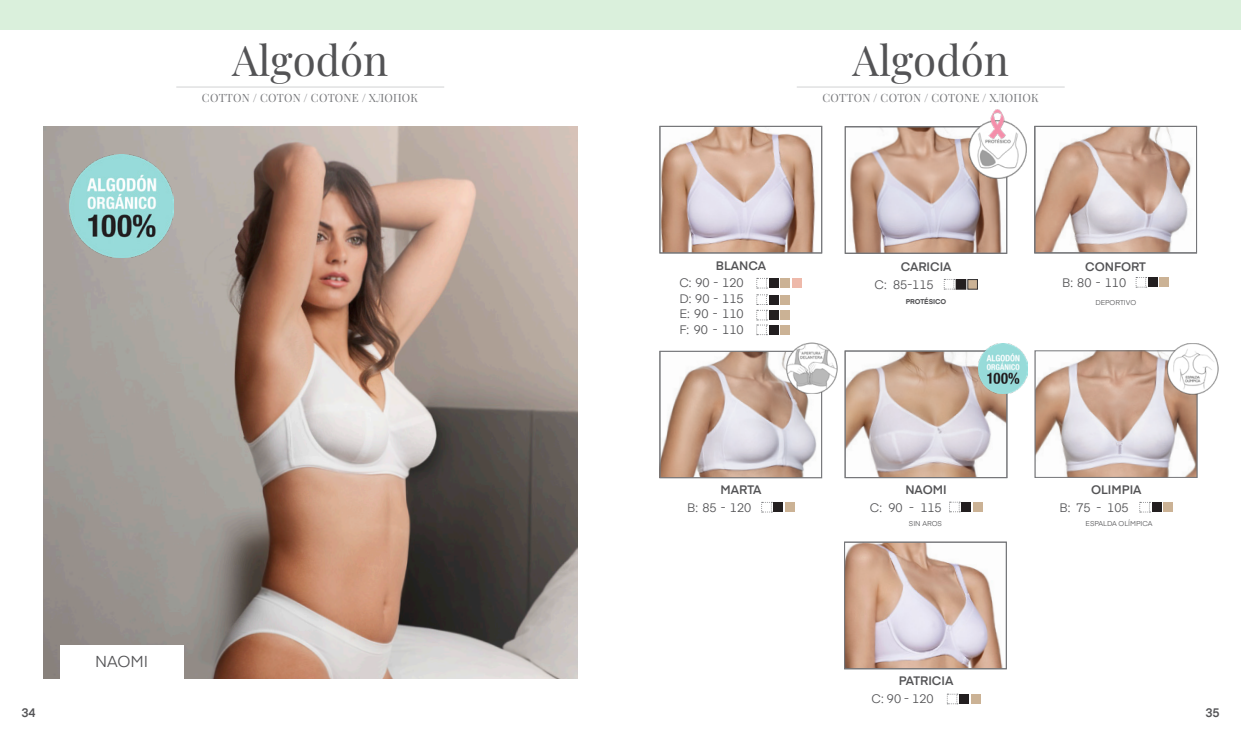
<style>
.page{position:relative;width:1241px;height:745px;background:#fff}
.page>*{position:absolute;margin:0;border:0;box-sizing:border-box;transform-origin:0 0}
.t1{font:42px "Playfair Display";color:#535355}
.t2{font:15.75px "Eina 03";color:#535355}
.copa{font:12.25px "Eina 02";color:#535355}
.names{font:600 12.25px "Eina 03";color:#535355}
.TITULO_PEQUEÑO{font:11.38px "Playfair Display";letter-spacing:.02em;color:#757679}
.names-2{font:7px "Eina 03";color:#535355}
.names-3{font:700 7px "Eina 03";color:#535355}
</style>
<div class="page">
<div style="left:0;top:0;width:1240px;height:30px;background:#daf0dc"></div>
<img style="left:43px;top:126px;width:534px;height:552px">
<div style="left:60px;top:644px;width:123px;height:35px;background:#fff"></div>
<img style="left:69px;top:154px;width:104px;height:104px">
<hr style="left:176px;top:86px;width:268px;height:1px;background:#d1d2d4">
<hr style="left:796px;top:86px;width:268px;height:1px;background:#d1d2d4">
<svg style="left:761px;top:501px;width:11px;height:11px"></svg>
<div style="left:773px;top:502px;width:10px;height:9px;background:#231f20"></div>
<div style="left:785px;top:502px;width:9px;height:9px;background:#cbb295"></div>
<img style="left:661px;top:353px;width:158px;height:122px">
<div style="left:659px;top:350px;width:163px;height:128px;border:1px solid #757679"></div>
<svg style="left:1135px;top:277px;width:11px;height:10px"></svg>
<div style="left:1147px;top:277px;width:10px;height:10px;background:#231f20"></div>
<div style="left:1159px;top:277px;width:9px;height:10px;background:#cbb295"></div>
<img style="left:1036px;top:128px;width:155px;height:123px">
<div style="left:1034px;top:126px;width:162px;height:127px;border:1px solid #757679"></div>
<svg style="left:756px;top:278px;width:11px;height:10px"></svg>
<div style="left:768px;top:278px;width:10px;height:10px;background:#231f20"></div>
<div style="left:780px;top:278px;width:9px;height:10px;background:#cbb295"></div>
<img style="left:661px;top:128px;width:155px;height:123px">
<div style="left:659px;top:126px;width:163px;height:127px;border:1px solid #757679"></div>
<svg style="left:756px;top:294px;width:11px;height:41px"></svg>
<div style="left:768px;top:295px;width:10px;height:9px;background:#231f20"></div>
<div style="left:768px;top:310px;width:10px;height:10px;background:#231f20"></div>
<div style="left:768px;top:325px;width:10px;height:9px;background:#231f20"></div>
<div style="left:780px;top:295px;width:9px;height:9px;background:#cbb295"></div>
<div style="left:780px;top:310px;width:9px;height:10px;background:#cbb295"></div>
<div style="left:780px;top:325px;width:9px;height:9px;background:#cbb295"></div>
<div style="left:791px;top:278px;width:10px;height:10px;background:#eeb9aa"></div>
<svg style="left:949px;top:501px;width:11px;height:11px"></svg>
<div style="left:961px;top:502px;width:9px;height:9px;background:#231f20"></div>
<div style="left:972px;top:502px;width:10px;height:9px;background:#cbb295"></div>
<img style="left:847px;top:353px;width:157px;height:122px">
<div style="left:844px;top:350px;width:163px;height:127px;border:1px solid #757679"></div>
<svg style="left:946px;top:693px;width:11px;height:11px"></svg>
<div style="left:959px;top:693px;width:9px;height:10px;background:#231f20"></div>
<div style="left:970px;top:693px;width:10px;height:10px;background:#cbb295"></div>
<img style="left:846px;top:544px;width:157px;height:122px">
<div style="left:844px;top:541px;width:162px;height:127px;border:1px solid #757679"></div>
<img style="left:978px;top:343px;width:49px;height:50px">
<img style="left:786px;top:342px;width:51px;height:51px">
<img style="left:1036px;top:352px;width:159px;height:123px">
<div style="left:1034px;top:350px;width:163px;height:127px;border:1px solid #757679"></div>
<svg style="left:1139px;top:501px;width:11px;height:11px"></svg>
<div style="left:1151px;top:502px;width:10px;height:9px;background:#231f20"></div>
<div style="left:1162px;top:502px;width:10px;height:9px;background:#cbb295"></div>
<img style="left:1166px;top:343px;width:52px;height:51px">
<img style="left:850px;top:129px;width:152px;height:122px">
<div style="left:844px;top:126px;width:163px;height:127px;border:1px solid #757679"></div>
<svg style="left:943px;top:279px;width:11px;height:10px"></svg>
<div style="left:956px;top:279px;width:9px;height:10px;background:#231f20"></div>
<div style="left:955px;top:279px;width:10px;height:10px;border:1px solid #231f20"></div>
<div style="left:967px;top:279px;width:10px;height:10px;background:#cbb295;border:1px solid #312f30"></div>
<img style="left:966px;top:123px;width:60px;height:57px">
<img style="left:983px;top:109px;width:28px;height:34px">
<p class="t1" style="left:232px;top:27px;width:158px">Algodón</p>
<p class="TITULO_PEQUEÑO" style="left:202px;top:88px;width:218px">COTTON / COTON / COTONE / ХЛОПОК</p>
<p class="names" style="left:21px;top:703px;width:16px">34</p>
<p class="t2" style="left:95px;top:648px;width:55px">NAOMI</p>
<p class="t1" style="left:852px;top:27px;width:158px">Algodón</p>
<p class="TITULO_PEQUEÑO" style="left:822px;top:88px;width:218px">COTTON / COTON / COTONE / ХЛОПОК</p>
<p class="names" style="left:715px;top:256px;width:52px">BLANCA</p>
<p class="copa" style="left:679px;top:273px;width:66px">C: 90 - 120</p>
<p class="copa" style="left:679px;top:289px;width:66px">D: 90 - 115</p>
<p class="copa" style="left:679px;top:305px;width:66px">E: 90 - 110</p>
<p class="copa" style="left:679px;top:320px;width:66px">F: 90 - 110</p>
<p class="names" style="left:720px;top:480px;width:42px">MARTA</p>
<p class="copa" style="left:687px;top:498px;width:66px">B: 85 - 120</p>
<p class="names" style="left:900px;top:257px;width:52px">CARICIA</p>
<p class="copa" style="left:874px;top:275px;width:61px">C: 85-115</p>
<p class="names-3" style="left:905px;top:296px;width:42px">PROTÉSICO</p>
<p class="names" style="left:905px;top:480px;width:43px">NAOMI</p>
<p class="copa" style="left:869px;top:497px;width:73px">C: 90 - 115</p>
<p class="names-2" style="left:908px;top:517px;width:35px">SIN AROS</p>
<p class="names" style="left:898px;top:671px;width:56px">PATRICIA</p>
<p class="copa" style="left:871px;top:689px;width:63px">C: 90 - 120</p>
<p class="names" style="left:1085px;top:257px;width:62px">CONFORT</p>
<p class="copa" style="left:1061px;top:273px;width:66px">B: 80 - 110</p>
<p class="names-2" style="left:1095px;top:297px;width:42px">DEPORTIVO</p>
<p class="names" style="left:1090px;top:479px;width:52px">OLIMPIA</p>
<p class="copa" style="left:1059px;top:498px;width:71px">B: 75 - 105</p>
<p class="names-2" style="left:1085px;top:517px;width:68px">ESPALDA OLÍMPICA</p>
<p class="names" style="left:1205px;top:703px;width:16px">35</p>
</div>
